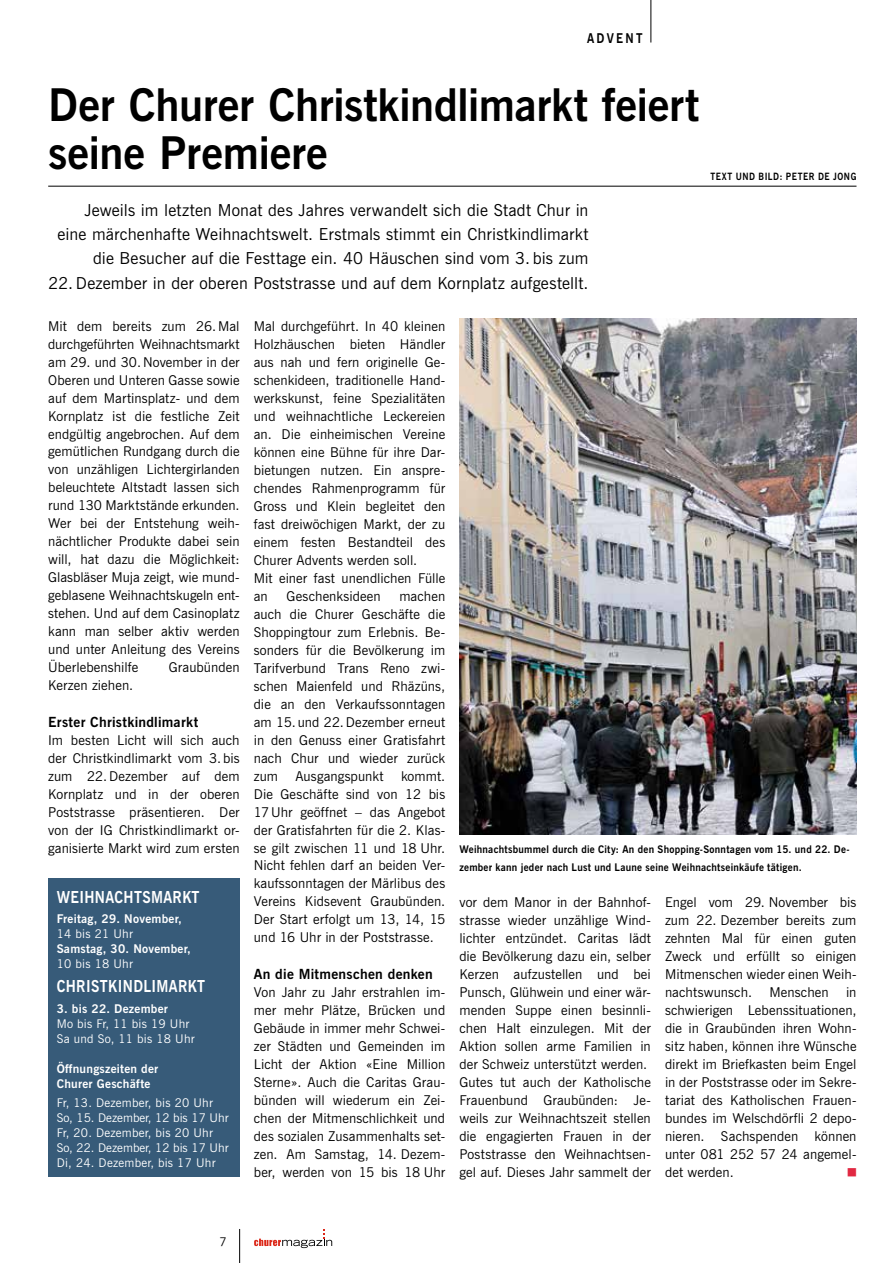
<style>
.page{position:relative;width:892px;height:1263px;background:#fff}
.page>*{position:absolute;margin:0;border:0;box-sizing:border-box;transform-origin:0 0}
.t1{font:700 45px/48px "News Gothic BT";letter-spacing:-.005em;color:#000}
.t2{font:16.5px/24px "News Gothic BT";letter-spacing:.005em;color:#000;text-align:right}
.t3{font:700 16.5px "News Gothic BT";letter-spacing:.025em;color:#fff;scale:.86 1}
.t4{font:700 13.95px "News Gothic BT";letter-spacing:.02em;color:#000}
.t5{font:13.5px/18px "News Gothic BT";letter-spacing:.005em;color:#000;text-align:justify}
.t6{font:700 13.5px "News Gothic BT";color:#000;scale:.86 1}
.t7{font:12px/15px "News Gothic BT";letter-spacing:.02em;color:#fff}
.t8{font:700 12px/15px "News Gothic BT";letter-spacing:.02em;color:#fff}
.t9{font:12px "News Gothic BT";color:#000}
.t10{font:700 10.5px/18px "News Gothic BT";letter-spacing:.025em;color:#000;scale:.95 1}
.t11{font:700 10.05px "News Gothic BT";letter-spacing:.065em;color:#000;scale:.86 1}
.t12{font:9px "Zapf Dingbats IT Cby BT";color:#e12842}
</style>
<div class="page">
<hr style="left:650px;top:0;width:1px;height:43px;background:#000">
<hr style="left:239px;top:1229px;width:1px;height:34px;background:#000">
<svg style="left:254px;top:1229px;width:78px;height:19px"></svg>
<hr style="left:48px;top:186px;width:808px;height:1px;background:#000">
<div style="left:48px;top:878px;width:192px;height:299px;background:#375b79"></div>
<img style="left:459px;top:319px;width:397px;height:516px">
<p class="t6" style="left:587px;top:29px;width:35px">adven</p>
<p class="t6" style="left:636px;top:29px;width:9px">t</p>
<h1 class="t1" style="left:48px;top:81px;width:652px">Der Churer Christkindlimarkt feiert seine Premiere</h1>
<p class="t2" style="left:58px;top:198px;width:532px">Jeweils im letzten Monat des Jahres verwandelt sich die Stadt Chur in eine märchenhafte Weihnachtswelt. Erstmals stimmt ein Christkindlimarkt die Besucher auf die Festtage ein. 40 Häuschen sind vom 3. bis zum</p>
<p class="t2" style="left:49px;top:270px;width:541px">22. Dezember in der oberen Poststrasse und auf dem Kornplatz aufgestellt.</p>
<p class="t11" style="left:710px;top:170px;width:171px">Text un d Bild: peter de Jong</p>
<p class="t5" style="left:48px;top:317px;width:193px">Mit dem bereits zum 26. Mal durchgeführten Weihnachtsmarkt am 29. und 30. November in der Oberen und Unteren Gasse sowie auf dem Martinsplatz- und dem Kornplatz ist die festliche Zeit endgültig angebrochen. Auf dem gemütlichen Rundgang durch die von unzähligen Lichtergirlanden beleuchtete Altstadt lassen sich rund 130 Marktstände erkunden.<br>Wer bei der Entstehung weih&shy;nächtlicher Produkte dabei sein will, hat dazu die Möglichkeit:<br>Glasbläser Muja zeigt, wie mund&shy;geblasene Weihnachtskugeln ent&shy;stehen. Und auf dem Casinoplatz kann man selber aktiv werden und unter Anleitung des Vereins Überlebenshilfe</p>
<p class="t5" style="left:169px;top:658px;width:72px">Graubünden</p>
<p class="t5" style="left:48px;top:676px;width:87px">Kerzen ziehen.</p>
<p class="t4" style="left:48px;top:713px;width:151px">Erster Christkindlimarkt</p>
<p class="t5" style="left:48px;top:731px;width:193px">Im besten Licht will sich auch der Christkindlimarkt vom 3. bis zum 22.Dezember auf dem Kornplatz und in der oberen Poststrasse präsentieren. Der von der IG Christkindlimarkt or&shy;ganisierte Markt wird zum ersten</p>
<p class="t3" style="left:57px;top:887px;width:167px">Weihnachtsmarkt</p>
<p class="t8" style="left:57px;top:911px;width:127px">Freitag, 29. November,</p>
<p class="t7" style="left:57px;top:926px;width:78px">14 bis 21 Uhr</p>
<p class="t8" style="left:57px;top:941px;width:136px">Samstag, 30. November,</p>
<p class="t7" style="left:57px;top:956px;width:78px">10 bis 18 Uhr</p>
<p class="t3" style="left:57px;top:976px;width:174px">Ch ristkin dlimarkt</p>
<p class="t8" style="left:57px;top:1001px;width:113px">3. bis 22. Dezember</p>
<p class="t7" style="left:57px;top:1016px;width:139px">Mo bis Fr, 11 bis 19 Uhr<br>Sa und So, 11 bis 18 Uhr</p>
<p class="t8" style="left:57px;top:1061px;width:103px">Öffnungszeiten der<br>Churer Geschäfte</p>
<p class="t7" style="left:57px;top:1095px;width:173px">Fr, 13. Dezember, bis 20 Uhr<br>So, 15. Dezember, 12 bis 17 Uhr<br>Fr, 20. Dezember, bis 20 Uhr<br>So, 22. Dezember, 12 bis 17 Uhr<br>Di, 24. Dezember, bis 17 Uhr</p>
<p class="t5" style="left:254px;top:317px;width:193px;text-align:left">Mal durchgeführt. In 40 kleinen<br>Holzhäuschen bieten Händler aus nah und fern originelle Ge&shy;schenkideen, traditionelle Hand&shy;werkskunst, feine Spezialitäten und weihnachtliche Leckereien an. Die einheimischen Vereine können eine Bühne für ihre Dar&shy;bietungen nutzen. Ein anspre&shy;chendes Rahmenprogramm für<br>Gross und Klein begleitet den fast dreiwöchigen Markt, der zu einem festen Bestandteil des<br>Churer Advents werden soll.<br>Mit einer fast unendlichen Fülle an</p>
<p class="t5" style="left:286px;top:587px;width:96px">Geschenksideen</p>
<p class="t5" style="left:254px;top:587px;width:193px;text-indent:145px">machen auch die Churer Geschäfte die Shoppingtour zum Erlebnis. Be&shy;sonders für die Bevölkerung im Tarifverbund Trans Reno zwi&shy;schen Maienfeld und Rhäzüns, die an den Verkaufssonntagen am 15. und 22.Dezember erneut in den Genuss einer Gratisfahrt nach Chur und wieder zurück zum</p>
<p class="t5" style="left:254px;top:767px;width:193px;text-indent:147px">kommt.<br>Die Geschäfte sind von 12 bis 17 Uhr geöffnet – das Angebot der Gratisfahrten für die 2. Klas&shy;se gilt zwischen 11 und 18 Uhr.<br>Nicht fehlen darf an beiden Ver&shy;kaufssonntagen der Märlibus des Vereins Kidsevent Graubünden.<br>Der Start erfolgt um 13, 14, 15 und 16 Uhr in der Poststrasse.</p>
<p class="t4" style="left:254px;top:965px;width:180px">An die M itmenschen denken</p>
<p class="t5" style="left:254px;top:983px;width:193px">Von Jahr zu Jahr erstrahlen im&shy;mer mehr Plätze, Brücken und Gebäude in immer mehr Schwei&shy;zer Städten und Gemeinden im Licht der Aktion «Eine Million Sterne». Auch die Caritas Grau&shy;bünden will wiederum ein Zei&shy;chen der Mitmenschlichkeit und des sozialen Zusammenhalts set&shy;zen. Am Samstag, 14. Dezem&shy;ber, werden von 15 bis 18 Uhr</p>
<p class="t5" style="left:295px;top:767px;width:90px">Ausgangspunkt</p>
<p class="t10" style="left:459px;top:840px;width:412px">Weihnachtsbummel durch die City: An den Shopping-Sonntagen vom 15. und 22. De&shy;zember kann jeder nach Lust und Laune seine Weihnachtseinkäufe tätigen.</p>
<p class="t5" style="left:459px;top:893px;width:193px;text-align:left">vor dem Manor in der Bahnhof&shy;strasse wieder unzählige Wind&shy;lichter entzündet. Caritas lädt die Bevölkerung dazu ein, selber<br>Kerzen aufzustellen und bei<br>Punsch, Glühwein und einer wär&shy;menden Suppe einen besinnli&shy;chen Halt einzulegen. Mit der<br>Aktion sollen arme Familien in der Schweiz unterstützt werden.<br>Gutes tut auch der Katholische<br>Frauenbund Graubünden: Je&shy;weils zur Weihnachtszeit stellen die engagierten Frauen in der<br>Poststrasse den Weihnachtsen&shy;gel auf. Dieses Jahr sammelt der</p>
<p class="t5" style="left:665px;top:893px;width:193px">Engel vom 29. November bis zum 22. Dezember bereits zum zehnten Mal für einen guten Zweck und erfüllt so einigen Mitmenschen wieder einen Weih&shy;nachtswunsch.</p>
<p class="t5" style="left:665px;top:983px;width:193px;text-indent:181px">in schwierigen Lebenssituationen, die in Graubünden ihren Wohn&shy;sitz haben, können ihre Wünsche direkt im Briefkasten beim Engel in der Poststrasse oder im Sekre&shy;tariat des Katholischen Frauen&shy;bundes im Welschdörfli 2 depo&shy;nieren. Sachspenden können unter 081 252 57 24 angemel&shy;det werden.</p>
<p class="t5" style="left:769px;top:983px;width:61px">Menschen</p>
<p class="t12" style="left:847px;top:1168px;width:10px">■</p>
<p class="t9" style="left:220px;top:1234px;width:9px">7</p>
</div>
